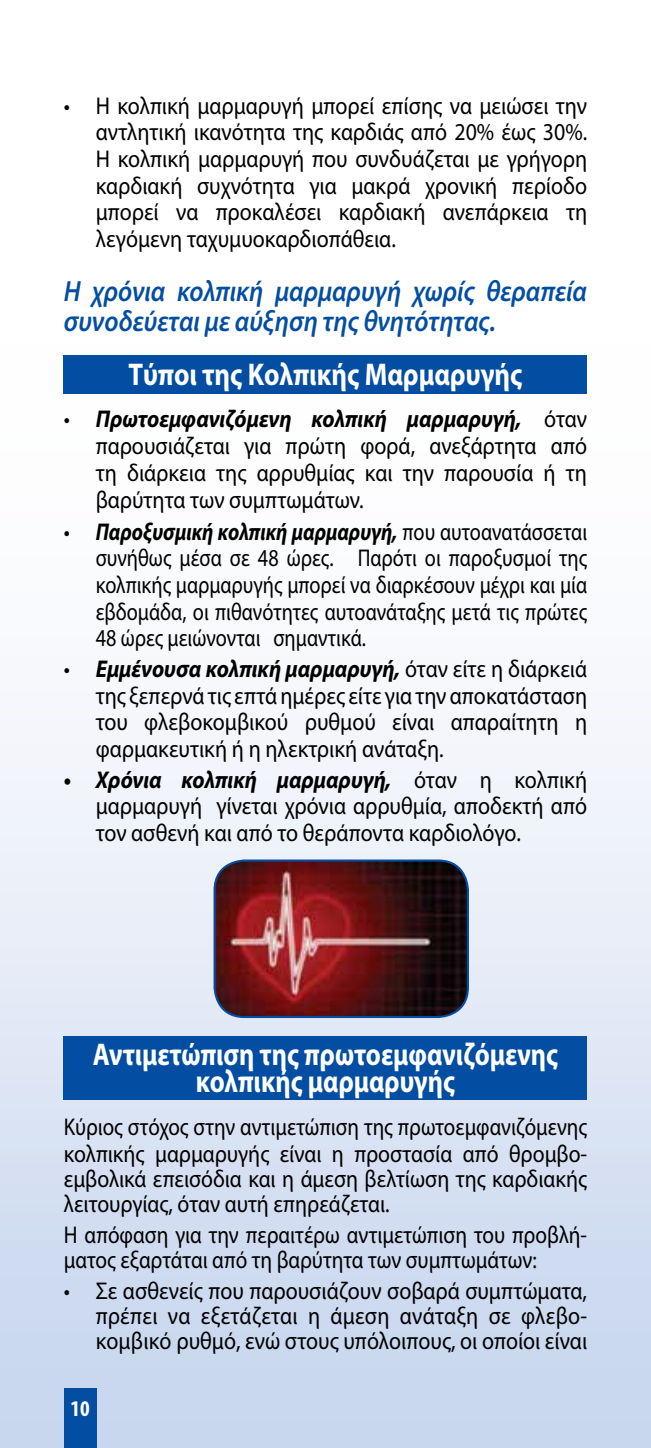
<style>
.page{position:relative;width:651px;height:1448px;background:#fff}
.page>*{position:absolute;margin:0;border:0;box-sizing:border-box;transform-origin:0 0}
.t1{font:700 31.5px/27px "Myriad Pro";color:#fff;text-align:center;scale:.83 1}
.t2{font:700 31.5px "Myriad Pro";color:#fff;scale:.85 1}
.t3{font:italic 600 29.25px/29.2px "Myriad Pro";color:#034ea2;scale:.89 1}
.t4{font:24.3px/26.6px "Myriad Pro";color:#000;text-align:justify;scale:.9 1}
.t5{font:24.3px/26.6px "Myriad Pro";color:#000;text-align:justify;scale:.89 1}
.t6{font:24.3px/27px "Myriad Pro";color:#000;scale:.86 1}
.t7{font:24.3px/24.8px "Myriad Pro";color:#000;scale:.87 1}
.t8{font:700 condensed 22.5px "Myriad Pro";color:#fff}
.s1{font-weight:700;font-style:italic}
</style>
<div class="page">
<div style="left:0;top:328px;width:651px;height:1120px;background:linear-gradient(to bottom,#fff,#c8d6ee)"></div>
<div style="left:64px;top:1388px;width:32px;height:60px;background:#034ea2"></div>
<div style="left:64px;top:355px;width:523px;height:39px;background:#034ea2"></div>
<div style="left:64px;top:1036px;width:523px;height:64px;background:#034ea2"></div>
<img style="left:214px;top:860px;width:254px;height:157px">
<div style="left:213px;top:859px;width:256px;height:159px;border:2px solid #034ea2;border-radius:30px"></div>
<p class="t4" style="left:96px;top:92px;width:547px;text-indent:-32px">• Η κολπική μαρμαρυγή μπορεί επίσης να μειώσει την αντλητική ικανότητα της καρδιάς από 20% έως 30%.<br>Η κολπική μαρμαρυγή που συνδυάζεται με γρήγορη καρδιακή συχνότητα για μακρά χρονική περίοδο μπορεί να προκαλέσει καρδιακή ανεπάρκεια τη λεγόμενη ταχυμυοκαρδιοπάθεια.</p>
<p class="t3" style="left:64px;top:276px;width:589px">Η χρόνια κολπική μαρμαρυγή χωρίς θεραπεία συνοδεύεται με αύξηση της θνητότητας.</p>
<p class="t2" style="left:128px;top:354px;width:465px">Τύποι της Κολπικής Μαρμαρυγής</p>
<p class="t4" style="left:96px;top:405px;width:547px;text-indent:-32px">• <span class="s1">Πρωτοεμφανιζόμενη κολπική μαρμαρυγή,</span> όταν παρουσιάζεται για πρώτη φορά, ανεξάρτητα από τη διάρκεια της αρρυθμίας και την παρουσία ή τη βαρύτητα των συμπτωμάτων.</p>
<p class="t5" style="left:96px;top:518px;width:553px;text-indent:-32px">• <span class="s1">Παροξυσμική κολπική μαρμαρυγή,</span> που αυτοανατάσσεται συνήθως μέσα σε 48 ώρες. Παρότι οι παροξυσμοί της κολπικής μαρμαρυγής μπορεί να διαρκέσουν μέχρι και μία εβδομάδα, οι πιθανότητες αυτοανάταξης μετά τις πρώτες 48 ώρες μειώνονται σημαντικά.</p>
<p class="t4" style="left:96px;top:655px;width:547px;text-indent:-32px">• <span class="s1">Εμμένουσα κολπική μαρμαρυγή,</span> όταν είτε η διάρκειά της ξεπερνά τις επτά ημέρες είτε για την αποκατάσταση του φλεβοκομβικού ρυθμού είναι απαραίτητη η φαρμακευτική ή η ηλεκτρική ανάταξη.</p>
<p class="t4" style="left:96px;top:766px;width:547px;text-indent:-32px"><span class="s1">• Χρόνια κολπική μαρμαρυγή,</span> όταν η κολπική μαρμαρυγή γίνεται χρόνια αρρυθμία, αποδεκτή από τον ασθενή και από το θεράποντα καρδιολόγο.</p>
<p class="t1" style="left:93px;top:1039px;width:561px">Αντιμετώπιση της πρωτοεμφανιζόμενης κολπικής μαρμαρυγής</p>
<p class="t6" style="left:64px;top:1113px;width:610px">Κύριος στόχος στην αντιμετώπιση της πρωτοεμφανιζόμενης κολπικής μαρμαρυγής είναι η προστασία από θρομβο-</p>
<p class="t5" style="left:64px;top:1166px;width:589px;line-height:24.8px">εμβολικά επεισόδια και η άμεση βελτίωση της καρδιακής λειτουργίας, όταν αυτή επηρεάζεται.</p>
<p class="t7" style="left:64px;top:1222px;width:603px">Η απόφαση για την περαιτέρω αντιμετώπιση του προβλή&shy;ματος εξαρτάται από τη βαρύτητα των συμπτωμάτων:</p>
<p class="t4" style="left:96px;top:1278px;width:547px;line-height:24.8px;text-indent:-32px">• Σε ασθενείς που παρουσιάζουν σοβαρά συμπτώματα, πρέπει να εξετάζεται η άμεση ανάταξη σε φλεβο&shy;κομβικό ρυθμό, ενώ στους υπόλοιπους, οι οποίοι είναι</p>
<p class="t8" style="left:70px;top:1394px;width:21px">10</p>
</div>
